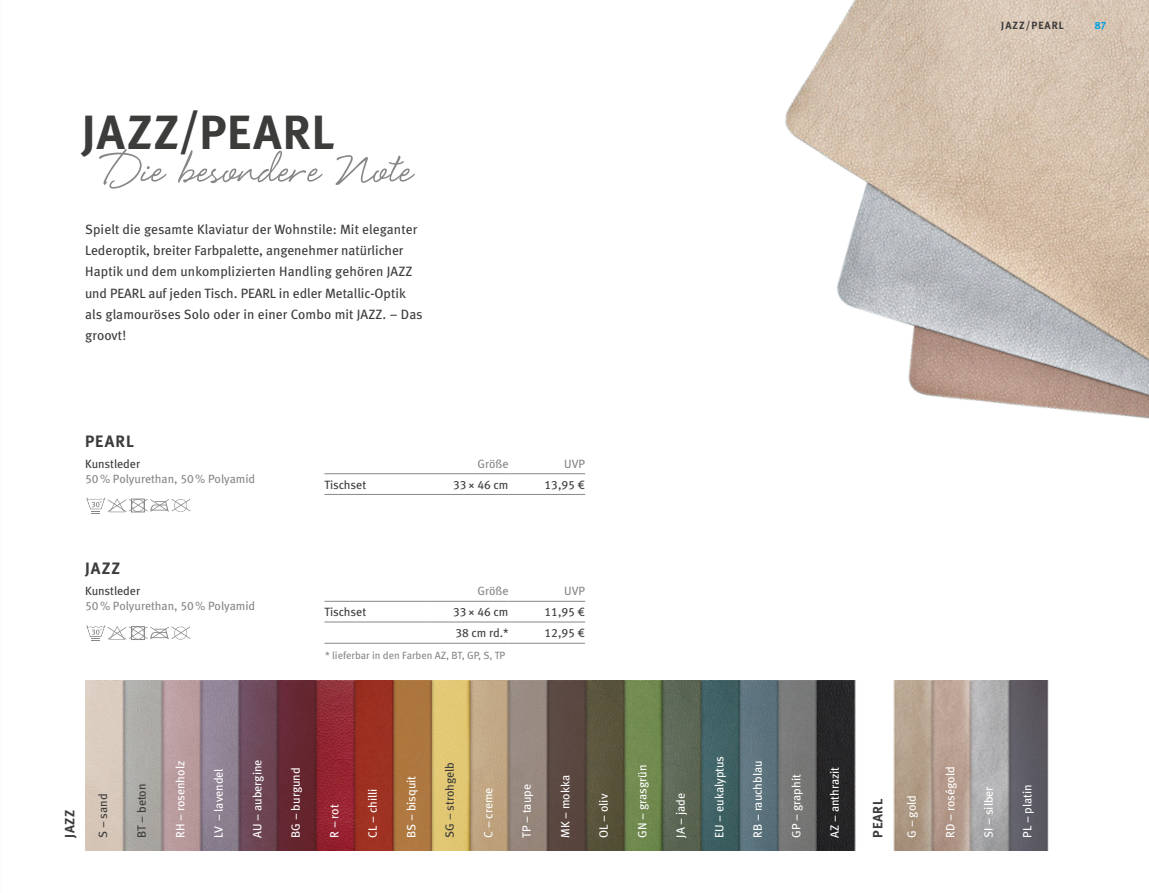
<style>
.page{position:relative;width:1149px;height:893px;background:#fff}
.page>*{position:absolute;margin:0;border:0;box-sizing:border-box;transform-origin:0 0}
.t1{font:72px "Eye Catching";color:#878787}
.t2{font:48px "Meta Bold LF";letter-spacing:.03em;color:#3c3c3b}
.t3{font:16.5px "Meta Bold LF";letter-spacing:.065em;color:#3c3c3b}
.t4{font:13.5px/21.3px "Meta Book LF";letter-spacing:.005em;color:#3c3c3b}
.t5{font:13.5px "Meta Bold LF";letter-spacing:.05em;color:#3c3c3b}
.t6{font:12px "Meta Book LF";color:#fff}
.t7{font:12px "Meta Book LF";color:#3c3c3b}
.t8{font:12px "Meta Book LF";color:#878787}
.t9{font:10.5px "Meta Book LF";color:#878787}
.t10{font:10.5px "Meta Bold LF";letter-spacing:.1em;color:#3c3c3b}
.t11{font:10.5px "Meta Bold LF";color:#009fe3}
</style>
<div class="page">
<img style="left:85px;top:680px;width:964px;height:170px">
<img style="left:585px;top:0;width:563px;height:495px">
<hr style="left:324px;top:601px;width:108px;height:1px;background:#878787">
<hr style="left:432px;top:601px;width:76px;height:1px;background:#878787">
<hr style="left:508px;top:601px;width:77px;height:1px;background:#878787">
<hr style="left:324px;top:622px;width:108px;height:1px;background:#878787">
<hr style="left:432px;top:622px;width:76px;height:1px;background:#878787">
<hr style="left:508px;top:622px;width:77px;height:1px;background:#878787">
<hr style="left:324px;top:643px;width:108px;height:1px;background:#878787">
<hr style="left:432px;top:643px;width:76px;height:1px;background:#878787">
<hr style="left:508px;top:643px;width:77px;height:1px;background:#878787">
<hr style="left:324px;top:473px;width:108px;height:1px;background:#878787">
<hr style="left:432px;top:473px;width:76px;height:1px;background:#878787">
<hr style="left:508px;top:473px;width:77px;height:1px;background:#878787">
<hr style="left:324px;top:494px;width:108px;height:1px;background:#878787">
<hr style="left:432px;top:494px;width:76px;height:1px;background:#878787">
<hr style="left:508px;top:494px;width:77px;height:1px;background:#878787">
<svg style="left:86px;top:625px;width:104px;height:16px"></svg>
<svg style="left:86px;top:498px;width:104px;height:16px"></svg>
<h2 class="t2" style="left:82px;top:104px;width:254px">JAZZ/PEARL</h2>
<h1 class="t1" style="left:103px;top:141px;width:310px">Die besondere Note</h1>
<p class="t4" style="left:85px;top:218px;width:339px">Spielt die gesamte Klaviatur der Wohnstile: Mit eleganter Lederoptik, breiter Farbpalette, angenehmer natürlicher Haptik und dem unkomplizierten Handling gehören JAZZ und PEARL auf jeden Tisch. PEARL in edler Metallic-Optik als glamouröses Solo oder in einer Combo mit JAZZ. – Das groovt!</p>
<p class="t3" style="left:85px;top:431px;width:50px">PEARL</p>
<p class="t7" style="left:85px;top:457px;width:56px">Kunstleder</p>
<p class="t8" style="left:85px;top:472px;width:172px">50% Polyurethan, 50% Polyamid</p>
<p class="t3" style="left:85px;top:558px;width:37px">JAZZ</p>
<p class="t7" style="left:85px;top:584px;width:56px">Kunstleder</p>
<p class="t8" style="left:85px;top:599px;width:172px">50% Polyurethan, 50% Polyamid</p>
<p class="t8" style="left:477px;top:456px;width:33px">Größe</p>
<p class="t8" style="left:564px;top:456px;width:22px">UVP</p>
<p class="t7" style="left:324px;top:478px;width:43px">Tischset</p>
<p class="t7" style="left:453px;top:478px;width:57px">33× 46 cm</p>
<p class="t7" style="left:544px;top:478px;width:42px">13,95 €</p>
<p class="t8" style="left:477px;top:584px;width:33px">Größe</p>
<p class="t8" style="left:564px;top:584px;width:22px">UVP</p>
<p class="t7" style="left:324px;top:605px;width:43px">Tischset</p>
<p class="t7" style="left:453px;top:605px;width:57px">33× 46 cm</p>
<p class="t7" style="left:544px;top:605px;width:42px">11,95 €</p>
<p class="t7" style="left:455px;top:626px;width:55px">38 cm rd.*</p>
<p class="t7" style="left:544px;top:626px;width:42px">12,95 €</p>
<p class="t9" style="left:325px;top:649px;width:182px">* lieferbar in den Farben AZ, BT, GP, S, TP</p>
<p class="t10" style="left:1000px;top:20px;width:64px">JAZZ/PEARL</p>
<p class="t11" style="left:1094px;top:20px;width:13px">87</p>
<p class="t6" style="left:712px;top:838px;width:83px;rotate:-90deg">EU – eukalyptus</p>
<p class="t6" style="left:750px;top:838px;width:78px;rotate:-90deg">RB – rauchblau</p>
<p class="t6" style="left:173px;top:838px;width:78px;rotate:-90deg">RH – rosenholz</p>
<p class="t6" style="left:211px;top:838px;width:71px;rotate:-90deg">LV – lavendel</p>
<p class="t6" style="left:250px;top:838px;width:80px;rotate:-90deg">AU – aubergine</p>
<p class="t6" style="left:288px;top:838px;width:72px;rotate:-90deg">BG – burgund</p>
<p class="t7" style="left:442px;top:838px;width:77px;rotate:-90deg">SG – strohgelb</p>
<p class="t6" style="left:635px;top:838px;width:75px;rotate:-90deg">GN – grasgrün</p>
<p class="t6" style="left:789px;top:838px;width:65px;rotate:-90deg">GP – graphit</p>
<p class="t6" style="left:827px;top:838px;width:72px;rotate:-90deg">AZ – anthrazit</p>
<p class="t6" style="left:481px;top:838px;width:52px;rotate:-90deg">C – creme</p>
<p class="t6" style="left:519px;top:838px;width:55px;rotate:-90deg">TP – taupe</p>
<p class="t6" style="left:558px;top:838px;width:64px;rotate:-90deg">MK – mokka</p>
<p class="t6" style="left:404px;top:838px;width:63px;rotate:-90deg">BS – bisquit</p>
<p class="t7" style="left:96px;top:838px;width:45px;rotate:-90deg">S – sand</p>
<p class="t7" style="left:135px;top:838px;width:56px;rotate:-90deg">BT – beton</p>
<p class="t6" style="left:365px;top:838px;width:50px;rotate:-90deg">CL – chilli</p>
<p class="t6" style="left:673px;top:838px;width:46px;rotate:-90deg">JA – jade</p>
<p class="t6" style="left:596px;top:838px;width:45px;rotate:-90deg">OL – oliv</p>
<p class="t5" style="left:62px;top:838px;width:30px;rotate:-90deg">JAZZ</p>
<p class="t5" style="left:869px;top:838px;width:41px;rotate:-90deg">PEARL</p>
<p class="t6" style="left:327px;top:838px;width:35px;rotate:-90deg">R – rot</p>
<p class="t6" style="left:904px;top:838px;width:44px;rotate:-90deg">G – gold</p>
<p class="t6" style="left:942px;top:838px;width:73px;rotate:-90deg">RD – roségold</p>
<p class="t6" style="left:981px;top:838px;width:53px;rotate:-90deg">SI – silber</p>
<p class="t6" style="left:1019px;top:838px;width:55px;rotate:-90deg">PL – platin</p>
</div>
